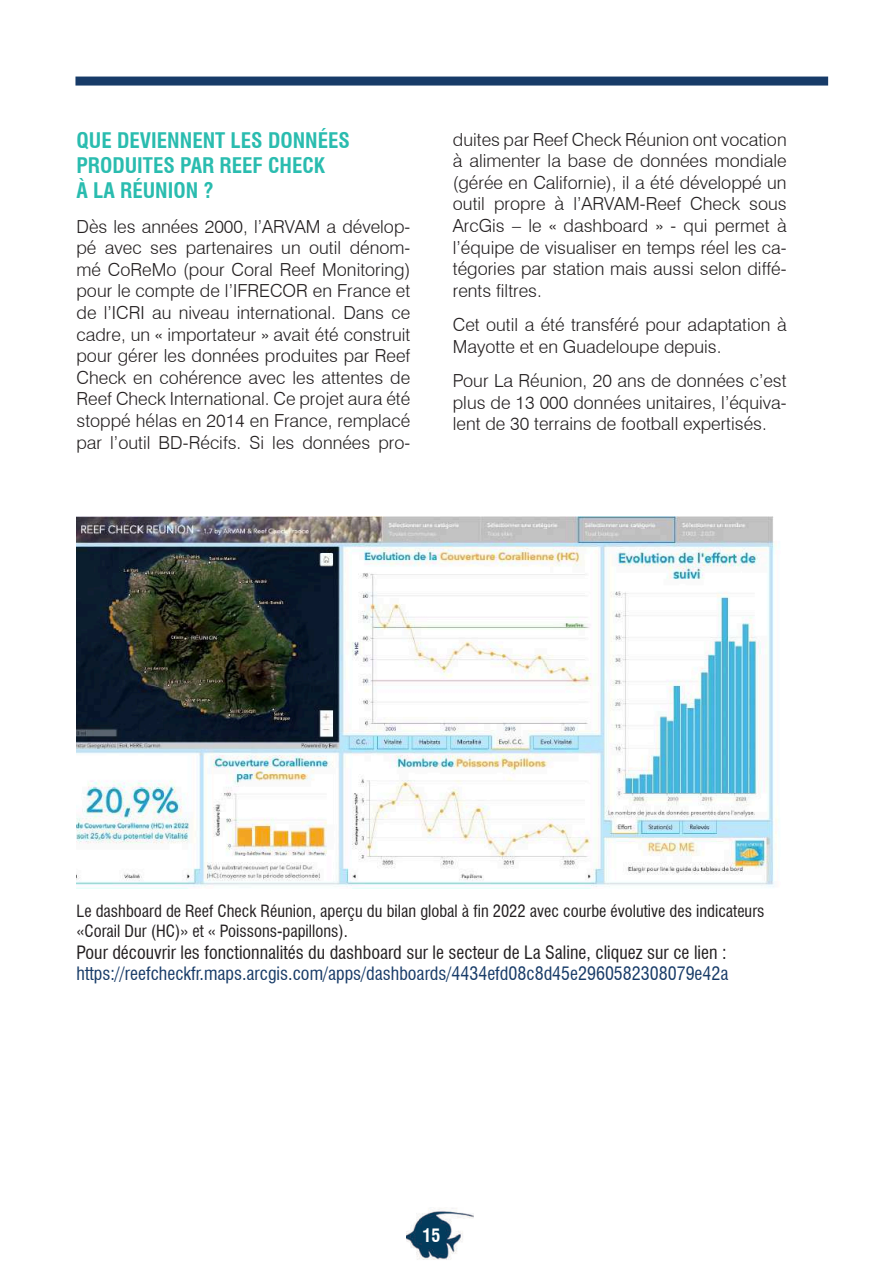
<style>
.page{position:relative;width:893px;height:1263px;background:#fff}
.page>*{position:absolute;margin:0;border:0;box-sizing:border-box;transform-origin:0 0}
.t1{font:700 condensed 21px/25.2px "Swiss 721 BT";color:#2abcaf}
.t2{font:300 18px/21.6px "Swiss 721 BT";color:#231f20;text-align:justify}
.t3{font:condensed 18px "Swiss 721 BT";color:#173b68}
.t4{font:condensed 18px "Swiss 721 BT";color:#231f20}
.t5{font:700 condensed 18px "Swiss 721 BT";color:#fff}
.t6{font:condensed 16.5px/19.8px "Swiss 721 BT";color:#231f20}
</style>
<div class="page">
<div style="left:75px;top:77px;width:753px;height:9px;background:#173b68"></div>
<img style="left:77px;top:516px;width:701px;height:372px">
<img style="left:406px;top:1208px;width:68px;height:52px">
<p class="t1" style="left:77px;top:128px;width:275px">QUE DEVIENNENT LES DONNÉES<br>PRODUITES PAR REEF CHECK<br>À LA RÉUNION ?</p>
<p class="t2" style="left:77px;top:215px;width:335px">Dès les années 2000, l’ARVAM a dévelop&shy;pé avec ses partenaires un outil dénom&shy;mé CoReMo (pour Coral Reef Monitoring) pour le compte de l’IFRECOR en France et de l’ICRI au niveau international. Dans ce cadre, un « importateur » avait été construit pour gérer les données produites par Reef Check en cohérence avec les attentes de Reef Check International. Ce projet aura été stoppé hélas en 2014 en France, remplacé par l’outil BD-Récifs. Si les données pro-</p>
<p class="t2" style="left:453px;top:128px;width:335px">duites par Reef Check Réunion ont vocation à alimenter la base de données mondiale (gérée en Californie), il a été développé un outil propre à l’ARVAM-Reef Check sous ArcGis – le « dashboard » - qui permet à l’équipe de visualiser en temps réel les ca&shy;tégories par station mais aussi selon diffé&shy;rents filtres.</p>
<p class="t2" style="left:453px;top:314px;width:335px">Cet outil a été transféré pour adaptation à<br>Mayotte et en Guadeloupe depuis.</p>
<p class="t2" style="left:453px;top:370px;width:335px">Pour La Réunion, 20 ans de données c’est plus de 13 000 données unitaires, l’équiva&shy;lent de 30 terrains de football expertisés.</p>
<p class="t6" style="left:77px;top:901px;width:689px">Le dashboard de Reef Check Réunion, aperçu du bilan global à fin 2022 avec courbe évolutive des indicateurs «Corail Dur (HC)» et « Poissons-papillons).</p>
<p class="t4" style="left:77px;top:941px;width:651px">Pour découvrir les fonctionnalités du dashboard sur le secteur de La Saline, cliquez sur ce lien :</p>
<p class="t3" style="left:77px;top:963px;width:653px">https://reefcheckfr.maps.arcgis.com/apps/dashboards/4434efd08c8d45e2960582308079e42a</p>
<p class="t5" style="left:423px;top:1224px;width:19px">15</p>
</div>
